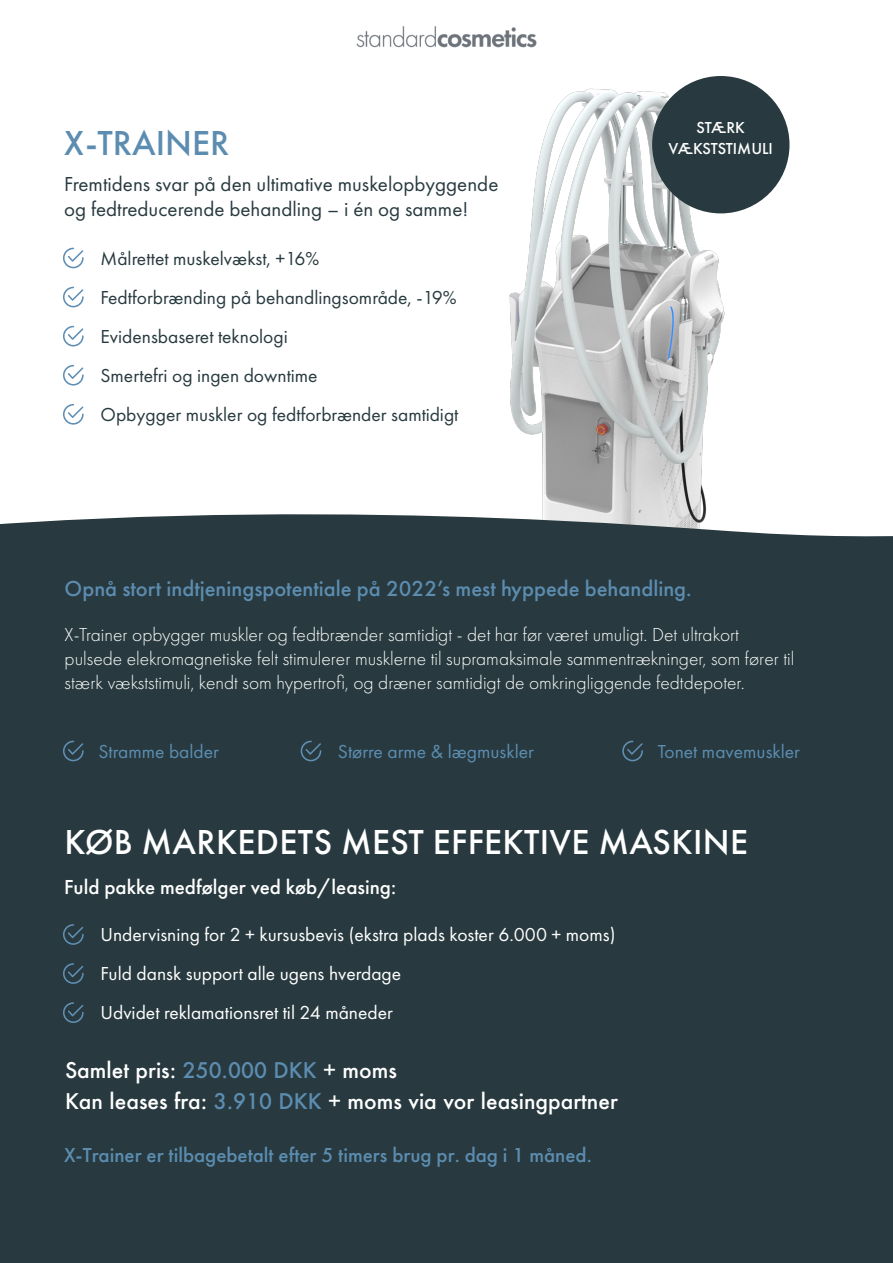
<style>
.page{position:relative;width:893px;height:1263px;background:#fff}
.page>*{position:absolute;margin:0;border:0;box-sizing:border-box;transform-origin:0 0}
.t1{font:500 36px "Futura PT";letter-spacing:.01em;color:#fff}
.t2{font:500 36px "Futura PT";color:#5c8db1}
.t3{font:500 22.5px "Futura PT";color:#5c8db1}
.t4{font:21px/25.5px "Futura PT";color:#283a3f}
.t5{font:500 21px/31.5px "Futura";color:#fff}
.t6{font:500 21px "Futura PT";color:#5c8db1}
.t7{font:500 21px "Futura PT";color:#fff}
.t8{font:300 19.5px/24px "Futura PT";color:#fff}
.t9{font:19.5px "Futura PT";color:#283a3f}
.t10{font:19.5px "Futura PT";color:#fff}
.t11{font:19.5px "Futura PT";color:#5c8db1}
.t12{font:500 16.5px "Futura PT";color:#fff}
.s1{color:#5c8db1}
</style>
<div class="page">
<img style="left:509px;top:80px;width:281px;height:410px">
<div style="left:0;top:490px;width:893px;height:773px;background:#283a3f"></div>
<div style="left:652px;top:76px;width:137px;height:137px;background:#283a3f;border-radius:50%"></div>
<svg style="left:63px;top:248px;width:21px;height:20px"></svg>
<svg style="left:63px;top:287px;width:21px;height:20px"></svg>
<svg style="left:63px;top:326px;width:21px;height:20px"></svg>
<svg style="left:63px;top:365px;width:21px;height:21px"></svg>
<img style="left:356px;top:26px;width:181px;height:22px">
<svg style="left:622px;top:741px;width:21px;height:20px"></svg>
<svg style="left:301px;top:741px;width:20px;height:20px"></svg>
<svg style="left:63px;top:741px;width:21px;height:20px"></svg>
<svg style="left:63px;top:924px;width:21px;height:21px"></svg>
<svg style="left:63px;top:963px;width:21px;height:21px"></svg>
<svg style="left:63px;top:1002px;width:21px;height:21px"></svg>
<svg style="left:63px;top:404px;width:21px;height:21px"></svg>
<p class="t2" style="left:64px;top:122px;width:167px">X-TRAINER</p>
<p class="t4" style="left:64px;top:171px;width:436px">Fremtidens svar på den ultimative muskelopbyggende og fedtreducerende behandling – i én og samme!</p>
<p class="t9" style="left:101px;top:247px;width:220px">Målrettet muskelvækst, +16%</p>
<p class="t9" style="left:101px;top:286px;width:358px">Fedtforbrænding på behandlingsområde, -19%</p>
<p class="t9" style="left:101px;top:325px;width:189px">Evidensbaseret teknologi</p>
<p class="t9" style="left:101px;top:364px;width:219px">Smertefri og ingen downtime</p>
<p class="t9" style="left:101px;top:403px;width:359px">Opbygger muskler og fedtforbrænder samtidigt</p>
<p class="t12" style="left:697px;top:118px;width:50px">STÆRK</p>
<p class="t12" style="left:669px;top:139px;width:106px">VÆKSTSTIMULI</p>
<p class="t3" style="left:65px;top:574px;width:628px">Opnå stort indtjeningspotentiale på 2022’s mest hyppede behandling.</p>
<p class="t8" style="left:65px;top:622px;width:676px">X-Trainer opbygger muskler og fedtbrænder samtidigt - det har før været umuligt. Det ultrakort</p>
<p class="t8" style="left:65px;top:646px;width:731px">pulsede elekromagnetiske felt stimulerer musklerne til supramaksimale sammentrækninger, som fører til stærk vækststimuli, kendt som hypertrofi, og dræner samtidigt de omkringliggende fedtdepoter.</p>
<p class="t11" style="left:98px;top:740px;width:122px">Stramme balder</p>
<p class="t11" style="left:338px;top:740px;width:197px">Større arme &amp; lægmuskler</p>
<p class="t11" style="left:658px;top:740px;width:144px">Tonet mavemuskler</p>
<p class="t1" style="left:64px;top:820px;width:685px">KØB MARKEDETS MEST EFFEKTIVE MASKINE</p>
<p class="t7" style="left:64px;top:874px;width:333px">Fuld pakke medfølger ved køb/leasing:</p>
<p class="t10" style="left:101px;top:923px;width:516px">Undervisning for 2 + kursusbevis (ekstra plads koster 6.000 + moms)</p>
<p class="t10" style="left:101px;top:962px;width:302px">Fuld dansk support alle ugens hverdage</p>
<p class="t10" style="left:101px;top:1001px;width:294px">Udvidet reklamationsret til 24 måneder</p>
<p class="t5" style="left:65px;top:1054px;width:554px">Samlet pris: <span class="s1">250.000 DKK</span> + moms<br>Kan leases fra: <span class="s1">3.910 DKK</span> + moms via vor leasingpartner</p>
<p class="t6" style="left:64px;top:1142px;width:529px">X-Trainer er tilbagebetalt efter 5 timers brug pr. dag i 1 måned.</p>
</div>
